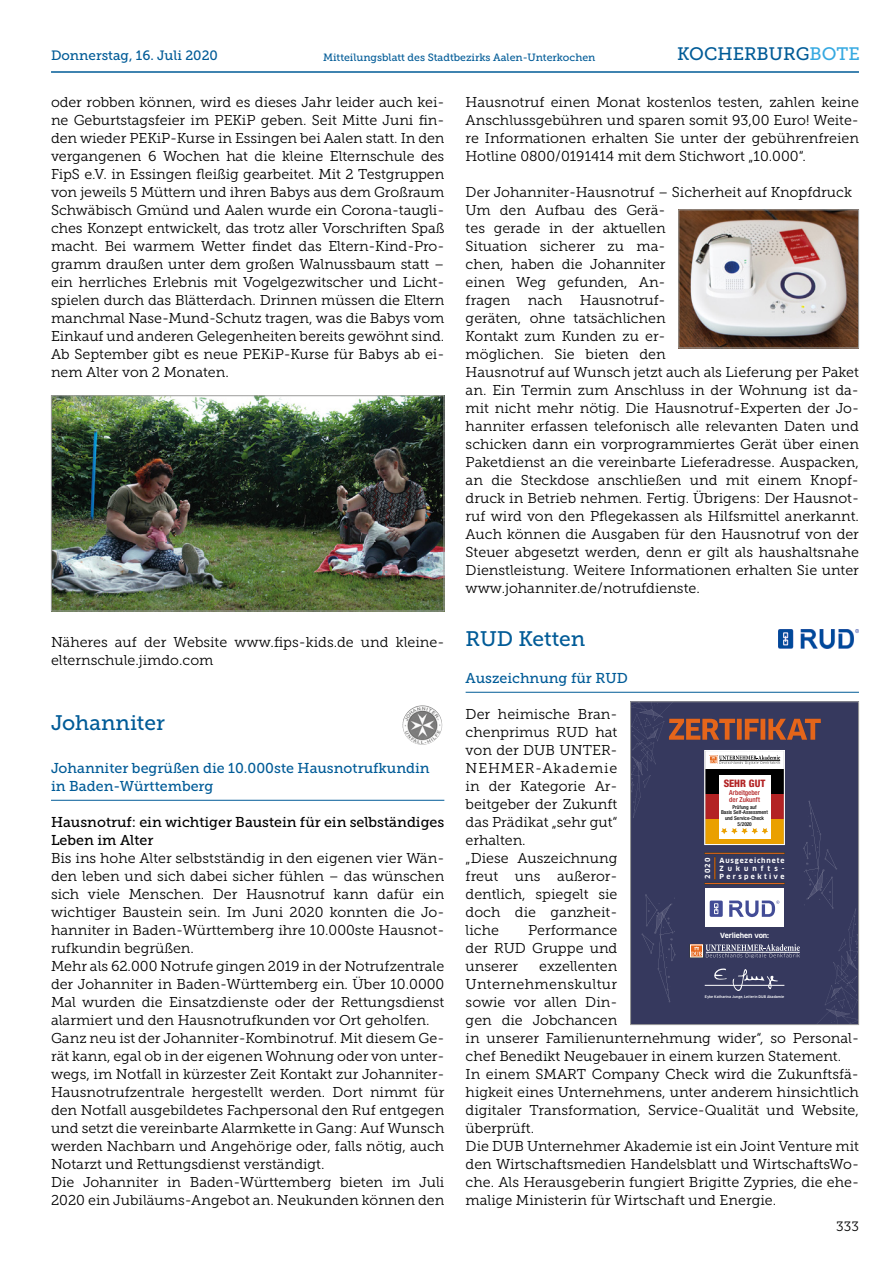
<style>
.page{position:relative;width:893px;height:1263px;background:#fff}
.page>*{position:absolute;margin:0;border:0;box-sizing:border-box;transform-origin:0 0}
.t1{font:21px "Museo Slab 500";color:#005b97}
.t2{font:18px "Museo Slab 500";color:#005b97}
.t3{font:14.25px/18px "Museo Slab 300";color:#000}
.t4{font:14.25px/18px "Museo Slab 500";color:#005b97}
.t5{font:14.25px/18px "Museo Slab 500";color:#000}
.t6{font:13.5px "Museo Slab 500";color:#005b97}
.t7{font:13.5px "Museo Slab 300";color:#000}
.t8{font:10.5px "Museo Slab 500";color:#005b97}
.t9{font:800 condensed 10.35px "Helvetica Neue";color:#b32324}
.t10{font:700 6.9px/8.2px "Clan Pro";letter-spacing:.13em;color:#fff}
.t11{font:500 condensed 6.9px/7.2px "Helvetica Neue";color:#b32324}
.t12{font:700 6.9px "Clan Pro";letter-spacing:-.01em;color:#fff}
.t13{font:700 6.9px "Clan Pro";letter-spacing:.34em;color:#fff}
.t14{font:500 condensed 5.25px/5.6px "Helvetica Neue";color:#000;text-align:center}
.t15{font:500 3.45px "Clan Pro";color:#fff}
.s1{color:#36a9e1}
</style>
<div class="page">
<hr style="left:51px;top:71px;width:808px;height:2px;background:#005b97">
<hr style="left:51px;top:800px;width:393px;height:1px;background:#005b97">
<hr style="left:466px;top:692px;width:393px;height:1px;background:#005b97">
<img style="left:53px;top:397px;width:389px;height:212px">
<div style="left:51px;top:395px;width:393px;height:216px;border:1px solid #9d9d9c"></div>
<img style="left:680px;top:211px;width:177px;height:135px">
<div style="left:678px;top:209px;width:181px;height:139px;border:1px solid #9d9d9c"></div>
<img style="left:402px;top:705px;width:40px;height:40px">
<img style="left:779px;top:629px;width:80px;height:19px">
<svg style="left:632px;top:702px;width:228px;height:323px;background:#55526c"></svg>
<div style="left:630px;top:701px;width:229px;height:324px;border:1px solid #9d9d9c"></div>
<p class="t6" style="left:51px;top:48px;width:168px">Donnerstag, 16. Juli 2020</p>
<p class="t8" style="left:323px;top:51px;width:274px">Mitteilungsblatt des Stadtbezirks Aalen-Unterkochen</p>
<p class="t2" style="left:677px;top:44px;width:184px">KOCHERBURG<span class="s1">BOTE</span></p>
<p class="t3" style="left:51px;top:93px;width:395px;text-align:justify">oder robben können, wird es dieses Jahr leider auch kei&shy;ne Geburtstagsfeier im PEKiP geben. Seit Mitte Juni fin&shy;den wieder PEKiP-Kurse in Essingen bei Aalen statt. In den vergangenen 6 Wochen hat die kleine Elternschule des FipS e.V. in Essingen fleißig gearbeitet. Mit 2 Testgruppen von jeweils 5 Müttern und ihren Babys aus dem Großraum Schwäbisch Gmünd und Aalen wurde ein Corona-taugli&shy;ches Konzept entwickelt, das trotz aller Vorschriften Spaß macht. Bei warmem Wetter findet das Eltern-Kind-Pro&shy;gramm draußen unter dem großen Walnussbaum statt – ein herrliches Erlebnis mit Vogelgezwitscher und Licht&shy;spielen durch das Blätterdach. Drinnen müssen die Eltern manchmal Nase-Mund-Schutz tragen, was die Babys vom Einkauf und anderen Gelegenheiten bereits gewöhnt sind.<br>Ab September gibt es neue PEKiP-Kurse für Babys ab ei&shy;nem Alter von 2 Monaten.</p>
<p class="t3" style="left:51px;top:633px;width:395px">Näheres auf der Website www.fips-kids.de und kleine&shy;elternschule.jimdo.com</p>
<h1 class="t1" style="left:51px;top:711px;width:116px">Johanniter</h1>
<p class="t4" style="left:51px;top:759px;width:380px">Johanniter begrüßen die 10.000ste Hausnotrufkundin in Baden-Württemberg</p>
<p class="t5" style="left:51px;top:813px;width:395px">Hausnotruf: ein wichtiger Baustein für ein selbständiges<br>Leben im Alter</p>
<p class="t3" style="left:51px;top:849px;width:395px">Bis ins hohe Alter selbstständig in den eigenen vier Wän&shy;den leben und sich dabei sicher fühlen – das wünschen sich viele Menschen. Der Hausnotruf kann dafür ein wichtiger Baustein sein. Im Juni 2020 konnten die Jo&shy;hanniter in Baden-Württemberg ihre 10.000ste Hausnot&shy;rufkundin begrüßen.<br>Mehr als 62.000 Notrufe gingen 2019 in der Notrufzentrale der Johanniter in Baden-Württemberg ein. Über 10.0000<br>Mal wurden die Einsatzdienste oder der Rettungsdienst alarmiert und den Hausnotrufkunden vor Ort geholfen.<br>Ganz neu ist der Johanniter-Kombinotruf. Mit diesem Ge&shy;rät kann, egal ob in der eigenen Wohnung oder von unter&shy;wegs, im Notfall in kürzester Zeit Kontakt zur Johanniter-Hausnotrufzentrale hergestellt werden. Dort nimmt für den Notfall ausgebildetes Fachpersonal den Ruf entgegen und setzt die vereinbarte Alarmkette in Gang: Auf Wunsch werden Nachbarn und Angehörige oder, falls nötig, auch Notarzt und Rettungsdienst verständigt.<br>Die Johanniter in Baden-Württemberg bieten im Juli 2020 ein Jubiläums-Angebot an. Neukunden können den</p>
<p class="t3" style="left:466px;top:93px;width:395px;text-align:justify">Hausnotruf einen Monat kostenlos testen, zahlen keine Anschlussgebühren und sparen somit 93,00 Euro! Weite&shy;re Informationen erhalten Sie unter der gebührenfreien Hotline 0800/0191414 mit dem Stichwort „10.000“.</p>
<p class="t3" style="left:466px;top:183px;width:395px">Der Johanniter-Hausnotruf – Sicherheit auf Knopfdruck Um den Aufbau des Gerä-<br>tes gerade in der aktuellen<br>Situation sicherer zu ma-<br>chen, haben die Johanniter<br>einen Weg gefunden, An-<br>fragen nach Hausnotruf-<br>geräten, ohne tatsächlichen<br>Kontakt zum Kunden zu er-<br>möglichen. Sie bieten den<br>Hausnotruf auf Wunsch jetzt auch als Lieferung per Paket an. Ein Termin zum Anschluss in der Wohnung ist da&shy;mit nicht mehr nötig. Die Hausnotruf-Experten der Jo&shy;hanniter erfassen telefonisch alle relevanten Daten und schicken dann ein vorprogrammiertes Gerät über einen Paketdienst an die vereinbarte Lieferadresse. Auspacken, an die Steckdose anschließen und mit einem Knopf&shy;druck in Betrieb nehmen. Fertig. Übrigens: Der Hausnot&shy;ruf wird von den Pflegekassen als Hilfsmittel anerkannt.<br>Auch können die Ausgaben für den Hausnotruf von der Steuer abgesetzt werden, denn er gilt als haushaltsnahe Dienstleistung. Weitere Informationen erhalten Sie unter www.johanniter.de/notrufdienste.</p>
<h1 class="t1" style="left:466px;top:627px;width:121px">RUD Ketten</h1>
<p class="t4" style="left:466px;top:669px;width:164px">Auszeichnung für RUD</p>
<p class="t3" style="left:466px;top:705px;width:153px">Der heimische Bran&shy;chenprimus RUD hat von der DUB UNTER-<br>NEHMER-Akademie in der Kategorie Ar&shy;beitgeber der Zukunft das Prädikat „sehr gut“ erhalten.<br>„Diese Auszeichnung freut uns außeror&shy;dentlich, spiegelt sie doch die ganzheit&shy;liche</p>
<p class="t9" style="left:724px;top:777px;width:43px">SEHR GUT</p>
<p class="t11" style="left:729px;top:789px;width:32px">Arbeitgeber der Zukunft</p>
<p class="t14" style="left:721px;top:804px;width:48px">Prüfung auf<br>Basis Self-Assessment und Service-Check<br>5/2020</p>
<p class="t10" style="left:719px;top:856px;width:66px">Ausgezeichnete<br>Zukunfts-</p>
<p class="t10" style="left:704px;top:879px;width:24px;rotate:-90deg">2020</p>
<p class="t13" style="left:719px;top:873px;width:66px">Perspektive</p>
<p class="t3" style="left:466px;top:921px;width:153px;text-align:justify;text-indent:63px">Performance der RUD Gruppe und unserer</p>
<p class="t12" style="left:720px;top:931px;width:51px">Verliehen von:</p>
<p class="t3" style="left:466px;top:957px;width:395px;text-indent:74px">exzellenten<br>Unternehmenskultur<br>sowie vor allen Din-<br>gen die Jobchancen<br>in unserer Familienunternehmung wider“, so Personal&shy;chef Benedikt Neugebauer in einem kurzen Statement.<br>In einem SMART Company Check wird die Zukunftsfä&shy;higkeit eines Unternehmens, unter anderem hinsichtlich digitaler Transformation, Service-Qualität und Website, überprüft.<br>Die DUB Unternehmer Akademie ist ein Joint Venture mit den Wirtschaftsmedien Handelsblatt und WirtschaftsWo&shy;che. Als Herausgeberin fungiert Brigitte Zypries, die ehe&shy;malige Ministerin für Wirtschaft und Energie.</p>
<p class="t15" style="left:705px;top:994px;width:81px">Eyke Katharina Junge, Leiterin DUB Akadamie</p>
<p class="t7" style="left:836px;top:1218px;width:24px">333</p>
</div>
